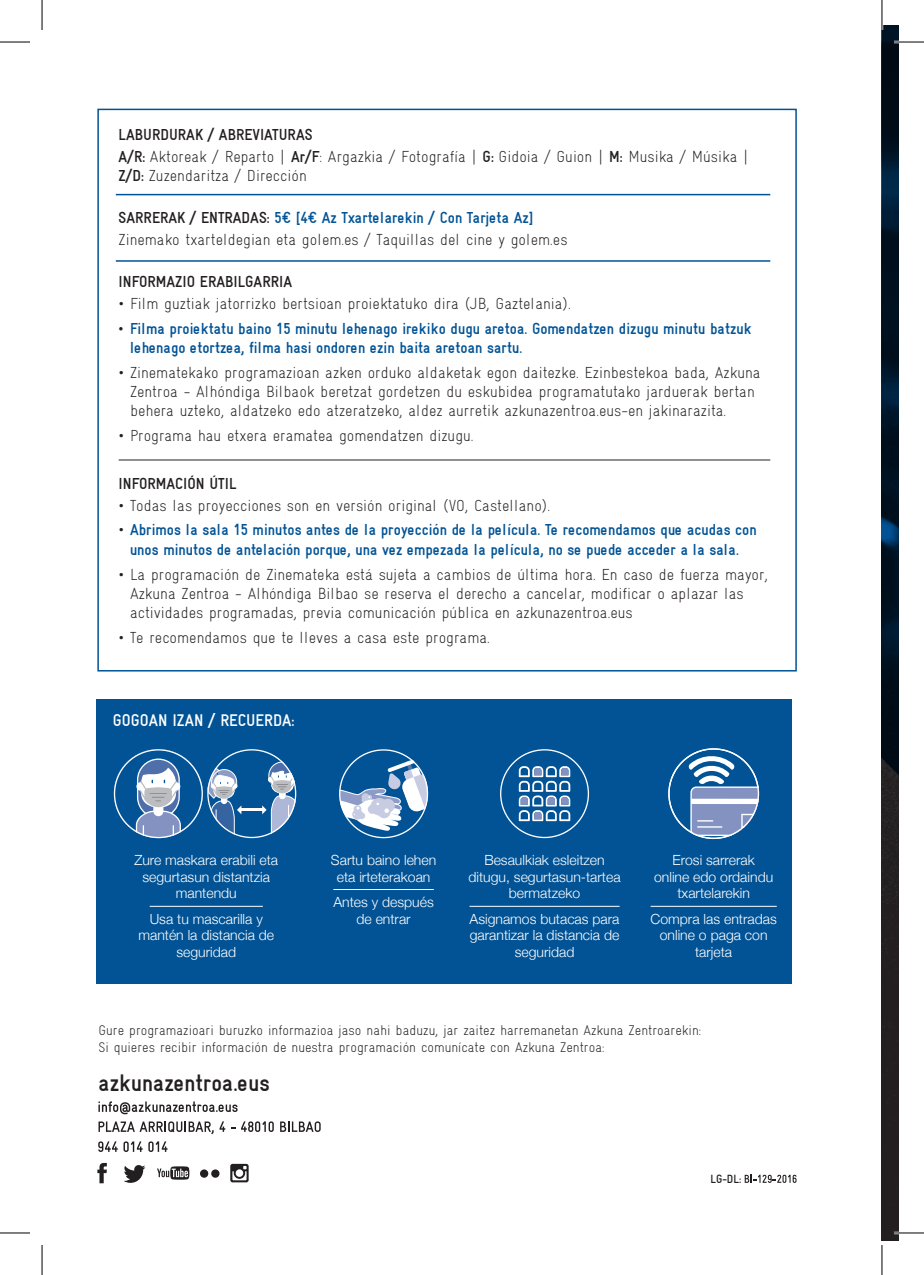
<style>
.page{position:relative;width:924px;height:1275px;background:#fff}
.page>*{position:absolute;margin:0;border:0;box-sizing:border-box;transform-origin:0 0}
.t1{font:700 condensed 24px "Alhondiga Bilbao";color:#231f20}
.t2{font:700 condensed 17px "Alhondiga Bilbao";color:#fff}
.t3{font:16px/19.2px "Alhondiga Bilbao Light Condensed L";color:#231f20}
.t4{font:700 condensed 16px/19.2px "Alhondiga Bilbao";color:#015396}
.t5{font:700 condensed 16px "Alhondiga Bilbao";color:#231f20}
.t6{font:300 14px/16.8px "Helvetica Neue";color:#fff;text-align:center}
.t7{font:14px/16.8px "Alhondiga Bilbao Light Condensed L";color:#231f20}
.t8{font:700 condensed 12px "Alhondiga Bilbao";color:#231f20}
.s1{font-family:"Alhondiga Bilbao";font-weight:700;font-stretch:condensed}
.s2{color:#231f20}
.s3{font-family:"Alhondiga Bilbao Light Condensed L";font-weight:400;font-stretch:normal;color:#231f20}
</style>
<div class="page">
<svg style="left:98px;top:1101px;width:139px;height:13px"></svg>
<svg style="left:98px;top:1121px;width:115px;height:13px"></svg>
<svg style="left:219px;top:1121px;width:6px;height:10px"></svg>
<svg style="left:241px;top:1121px;width:33px;height:11px"></svg>
<svg style="left:280px;top:1121px;width:40px;height:11px"></svg>
<svg style="left:98px;top:1141px;width:69px;height:11px"></svg>
<svg style="left:97px;top:1163px;width:10px;height:20px"></svg>
<svg style="left:123px;top:1165px;width:22px;height:17px"></svg>
<svg style="left:230px;top:1163px;width:18px;height:19px"></svg>
<div style="left:200px;top:1169px;width:8px;height:8px;background:#231f20;border-radius:50%"></div>
<div style="left:211px;top:1169px;width:8px;height:8px;background:#231f20;border-radius:50%"></div>
<svg style="left:157px;top:1166px;width:32px;height:13px"></svg>
<svg style="left:744px;top:1174px;width:52px;height:8px"></svg>
<div style="left:97px;top:699px;width:694px;height:285px;background:#015396"></div>
<svg style="left:668px;top:748px;width:90px;height:91px"></svg>
<svg style="left:114px;top:749px;width:182px;height:89px"></svg>
<hr style="left:150px;top:906px;width:113px;height:1px;background:#fff">
<hr style="left:469px;top:906px;width:150px;height:1px;background:#fff">
<hr style="left:650px;top:906px;width:126px;height:1px;background:#fff">
<svg style="left:339px;top:749px;width:89px;height:89px"></svg>
<hr style="left:333px;top:889px;width:100px;height:1px;background:#fff">
<svg style="left:500px;top:749px;width:88px;height:89px"></svg>
<svg style="left:881px;top:25px;width:17px;height:1225px;background:#0f1a25"></svg>
<hr style="left:119px;top:459px;width:651px;height:1px;background:#231f20">
<hr style="left:116px;top:194px;width:654px;height:1px;background:#015396">
<hr style="left:116px;top:260px;width:654px;height:2px;background:#015396">
<hr style="left:893px;top:41px;width:30px;height:2px;background:#fff">
<hr style="left:893px;top:1231px;width:30px;height:3px;background:#fff">
<hr style="left:0;top:42px;width:30px;height:1px;background:#000">
<hr style="left:893px;top:42px;width:30px;height:1px;background:#000">
<hr style="left:0;top:1232px;width:30px;height:1px;background:#000">
<hr style="left:893px;top:1232px;width:30px;height:1px;background:#000">
<hr style="left:42px;top:0;width:1px;height:30px;background:#000">
<hr style="left:42px;top:1245px;width:1px;height:30px;background:#000">
<hr style="left:881px;top:0;width:1px;height:30px;background:#000">
<hr style="left:881px;top:1245px;width:1px;height:30px;background:#000">
<p class="t5" style="left:119px;top:125px;width:195px">LABURDURAK / ABREVIATURAS</p>
<p class="t3" style="left:119px;top:147px;width:631px"><span class="s1">A/R:</span> Aktoreak / Reparto | <span class="s1">Ar/F</span>: Argazkia / Fotografía | <span class="s1">G:</span> Gidoia / Guion | <span class="s1">M:</span> Musika / Músika |<br><span class="s1">Z/D:</span> Zuzendaritza / Dirección</p>
<p class="t4" style="left:119px;top:208px;width:416px"><span class="s2">SARRERAK / ENTRADAS:</span> 5€ [4€ Az Txartelarekin / Con Tarjeta Az]</p>
<p class="t3" style="left:119px;top:230px;width:450px">Zinemako txarteldegian eta golem.es / Taquillas del cine y golem.es</p>
<p class="t5" style="left:119px;top:272px;width:175px">INFORMAZIO ERABILGARRIA</p>
<p class="t3" style="left:119px;top:294px;width:453px">• Film guztiak jatorrizko bertsioan proiektatuko dira (JB, Gaztelania).</p>
<p class="t4" style="left:130px;top:318px;width:623px;text-indent:-11px"><span class="s2">•</span> Filma proiektatu baino 15 minutu lehenago irekiko dugu aretoa. Gomendatzen dizugu minutu batzuk lehenago etortzea, filma hasi ondoren ezin baita aretoan sartu.</p>
<p class="t3" style="left:130px;top:363px;width:631px;text-indent:-11px">• Zinematekako programazioan azken orduko aldaketak egon daitezke. Ezinbestekoa bada, Azkuna<br>Zentroa - Alhóndiga Bilbaok beretzat gordetzen du eskubidea programatutako jarduerak bertan behera uzteko, aldatzeko edo atzeratzeko, aldez aurretik azkunazentroa.eus-en jakinarazita.</p>
<p class="t3" style="left:119px;top:426px;width:356px">• Programa hau etxera eramatea gomendatzen dizugu.</p>
<p class="t5" style="left:119px;top:474px;width:119px">INFORMACIÓN ÚTIL</p>
<p class="t3" style="left:119px;top:495px;width:433px">• Todas las proyecciones son en versión original (VO, Castellano).</p>
<p class="t4" style="left:119px;top:520px;width:639px;text-align:center"><span class="s3">•</span> Abrimos la sala 15 minutos antes de la proyección de la película. Te recomendamos que acudas con unos minutos de antelación porque, una vez empezada la película, no se puede acceder a la sala.</p>
<p class="t3" style="left:130px;top:564px;width:639px;text-indent:-11px">• La programación de Zinemateka está sujeta a cambios de última hora. En caso de fuerza mayor,<br>Azkuna Zentroa - Alhóndiga Bilbao se reserva el derecho a cancelar, modificar o aplazar las actividades programadas, previa comunicación pública en azkunazentroa.eus</p>
<p class="t3" style="left:119px;top:628px;width:372px">• Te recomendamos que te lleves a casa este programa.</p>
<p class="t2" style="left:113px;top:710px;width:183px">GOGOAN IZAN / RECUERDA:</p>
<p class="t6" style="left:134px;top:850px;width:145px">Zure maskara erabili eta segurtasun distantzia mantendu</p>
<p class="t6" style="left:138px;top:909px;width:137px">Usa tu mascarilla y mantén la distancia de seguridad</p>
<p class="t6" style="left:331px;top:850px;width:107px">Sartu baino lehen eta irteterakoan</p>
<p class="t6" style="left:333px;top:892px;width:102px">Antes y después de entrar</p>
<p class="t6" style="left:468px;top:850px;width:153px">Besaulkiak esleitzen ditugu, segurtasun-tartea bermatzeko</p>
<p class="t6" style="left:469px;top:909px;width:151px">Asignamos butacas para garantizar la distancia de seguridad</p>
<p class="t6" style="left:653px;top:850px;width:121px">Erosi sarrerak online edo ordaindu txartelarekin</p>
<p class="t6" style="left:650px;top:909px;width:128px">Compra las entradas online o paga con tarjeta</p>
<p class="t7" style="left:98px;top:1022px;width:604px">Gure programazioari buruzko informazioa jaso nahi baduzu, jar zaitez harremanetan Azkuna Zentroarekin:<br>Si quieres recibir información de nuestra programación comunícate con Azkuna Zentroa:</p>
<h1 class="t1" style="left:98px;top:1069px;width:173px">azkunazentroa.eus</h1>
<p class="t8" style="left:710px;top:1172px;width:32px">LG-DL:</p>
</div>
